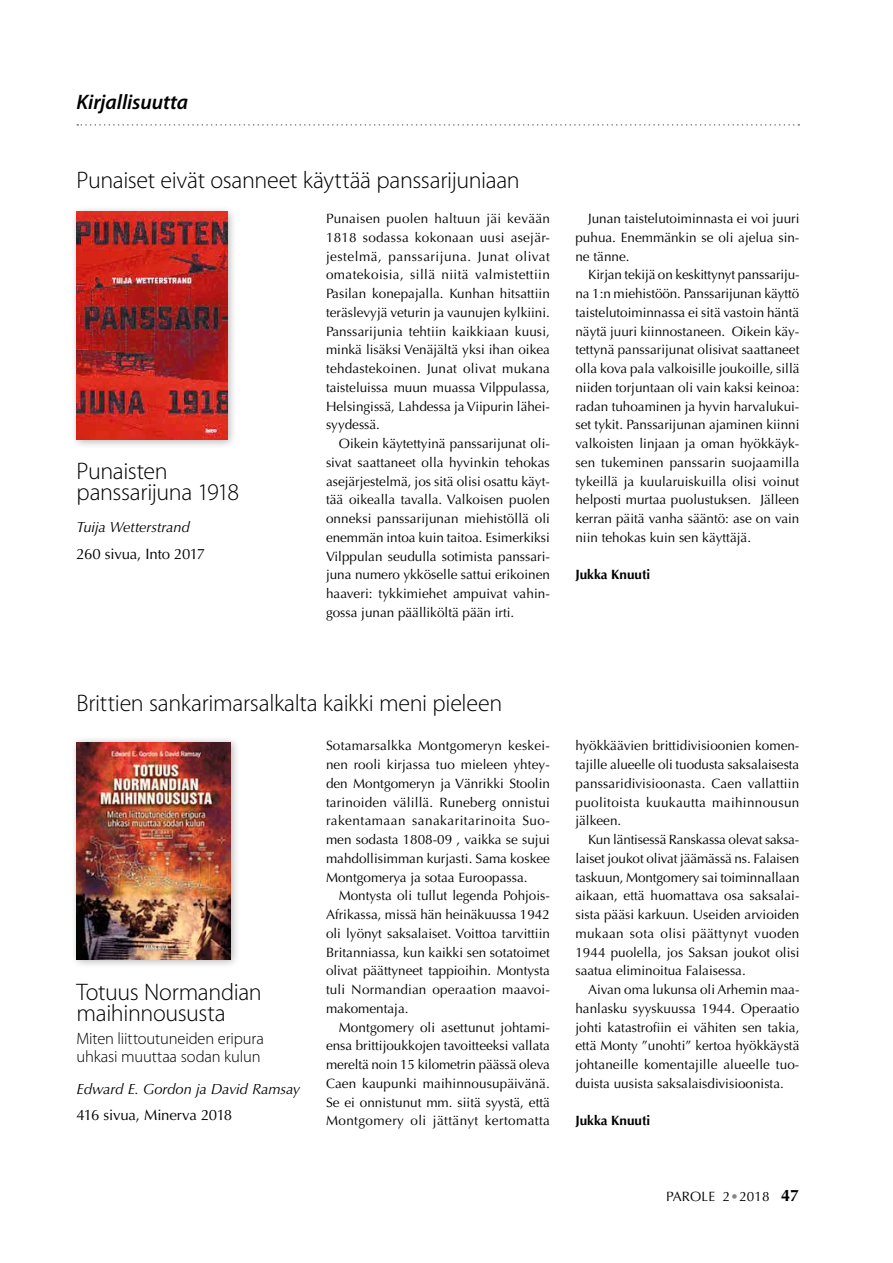
<style>
.page{position:relative;width:893px;height:1263px;background:#fff}
.page>*{position:absolute;margin:0;border:0;box-sizing:border-box;transform-origin:0 0}
.t1{font:300 24px/21px "Myriad Pro";letter-spacing:-.015em;color:#000}
.t2{font:italic 600 21px "Myriad Pro";letter-spacing:-.005em;color:#000}
.t3{font:300 16.5px/18px "Myriad Pro";letter-spacing:-.01em;color:#000}
.t4{font:15px "Optima";letter-spacing:-.015em;color:#000}
.t5{font:italic 14.7px "Optima";letter-spacing:-.01em;color:#000}
.t6{font:13.5px/18.8px "Optima";color:#000;text-align:justify}
.t7{font:700 13.5px "Optima";color:#000}
.s1{color:#878787}
.s2{font-weight:700;font-size:16.5px}
</style>
<div class="page">
<svg style="left:77px;top:124px;width:722px;height:2px"></svg>
<div style="left:70px;top:205px;width:167px;height:244px;background:#000;opacity:.3"></div>
<img style="left:77px;top:212px;width:151px;height:227px">
<div style="left:70px;top:735px;width:170px;height:234px;background:#000;opacity:.3"></div>
<img style="left:77px;top:742px;width:153px;height:217px">
<h2 class="t2" style="left:77px;top:88px;width:113px">Kirjallisuutta</h2>
<h1 class="t1" style="left:77px;top:170px;width:445px">Punaiset eivät osanneet käyttää panssarijuniaan</h1>
<h1 class="t1" style="left:77px;top:461px;width:164px">Punaisten panssarijuna 1918</h1>
<p class="t5" style="left:77px;top:518px;width:115px">Tuija Wetterstrand</p>
<p class="t4" style="left:77px;top:545px;width:130px">260 sivua, Into 2017</p>
<p class="t6" style="left:326px;top:209px;width:225px">Punaisen puolen haltuun jäi kevään 1818 sodassa kokonaan uusi asejär&shy;jestelmä, panssarijuna. Junat olivat omatekoisia, sillä niitä valmistettiin Pasilan konepajalla. Kunhan hitsattiin teräslevyjä veturin ja vaunujen kylkiini.<br>Panssarijunia tehtiin kaikkiaan kuusi, minkä lisäksi Venäjältä yksi ihan oikea tehdastekoinen. Junat olivat mukana taisteluissa muun muassa Vilppulassa, Helsingissä, Lahdessa ja Viipurin lähei&shy;syydessä.</p>
<p class="t6" style="left:326px;top:434px;width:226px;text-indent:13px">Oikein käytettyinä panssarijunat oli&shy;sivat saattaneet olla hyvinkin tehokas asejärjestelmä, jos sitä olisi osattu käyt&shy;tää oikealla tavalla. Valkoisen puolen onneksi panssarijunan miehistöllä oli enemmän intoa kuin taitoa. Esimerkiksi Vilppulan seudulla sotimista panssari&shy;juna numero ykköselle sattui erikoinen haaveri: tykkimiehet ampuivat vahin&shy;gossa junan päälliköltä pään irti.</p>
<p class="t6" style="left:575px;top:209px;width:225px;text-indent:13px">Junan taistelutoiminnasta ei voi juuri puhua. Enemmänkin se oli ajelua sin&shy;ne tänne.</p>
<p class="t6" style="left:575px;top:266px;width:226px;text-indent:13px">Kirjan tekijä on keskittynyt panssariju&shy;na 1:n miehistöön. Panssarijunan käyttö taistelutoiminnassa ei sitä vastoin häntä näytä juuri kiinnostaneen. Oikein käy&shy;tettynä panssarijunat olisivat saattaneet olla kova pala valkoisille joukoille, sillä niiden torjuntaan oli vain kaksi keinoa: radan tuhoaminen ja hyvin harvalukui&shy;set tykit. Panssarijunan ajaminen kiinni valkoisten linjaan ja oman hyökkäyk&shy;sen tukeminen panssarin suojaamilla tykeillä ja kuularuiskuilla olisi voinut helposti murtaa puolustuksen. Jälleen kerran päitä vanha sääntö: ase on vain niin tehokas kuin sen käyttäjä.</p>
<p class="t7" style="left:575px;top:567px;width:76px">Jukka Knuuti</p>
<h1 class="t1" style="left:77px;top:693px;width:427px">Brittien sankarimarsalkalta kaikki meni pieleen</h1>
<h1 class="t1" style="left:77px;top:982px;width:187px">Totuus Normandian maihinnoususta</h1>
<p class="t3" style="left:77px;top:1029px;width:189px">Miten liittoutuneiden eripura uhkasi muuttaa sodan kulun</p>
<p class="t5" style="left:77px;top:1080px;width:225px">Edward E. Gordon ja David Ramsay</p>
<p class="t4" style="left:77px;top:1106px;width:157px">416 sivua, Minerva 2018</p>
<p class="t6" style="left:326px;top:736px;width:226px">Sotamarsalkka Montgomeryn keskei&shy;nen rooli kirjassa tuo mieleen yhtey&shy;den Montgomeryn ja Vänrikki Stoolin tarinoiden välillä. Runeberg onnistui rakentamaan sanakaritarinoita Suo&shy;men sodasta 1808-09 , vaikka se sujui mahdollisimman kurjasti. Sama koskee Montgomerya ja sotaa Euroopassa.</p>
<p class="t6" style="left:326px;top:886px;width:225px;text-indent:13px">Montysta oli tullut legenda Pohjois-Afrikassa, missä hän heinäkuussa 1942 oli lyönyt saksalaiset. Voittoa tarvittiin Britanniassa, kun kaikki sen sotatoimet olivat päättyneet tappioihin. Montysta tuli Normandian operaation maavoi&shy;makomentaja.</p>
<p class="t6" style="left:326px;top:1018px;width:226px;text-indent:13px">Montgomery oli asettunut johtami&shy;ensa brittijoukkojen tavoitteeksi vallata mereltä noin 15 kilometrin päässä oleva Caen kaupunki maihinnousupäivänä.<br>Se ei onnistunut mm. siitä syystä, että Montgomery oli jättänyt kertomatta</p>
<p class="t6" style="left:575px;top:737px;width:225px">hyökkäävien brittidivisioonien komen&shy;tajille alueelle oli tuodusta saksalaisesta panssaridivisioonasta. Caen vallattiin puolitoista kuukautta maihinnousun jälkeen.</p>
<p class="t6" style="left:575px;top:830px;width:226px;text-indent:13px">Kun läntisessä Ranskassa olevat saksa&shy;laiset joukot olivat jäämässä ns. Falaisen taskuun, Montgomery sai toiminnallaan aikaan, että huomattava osa saksalai&shy;sista pääsi karkuun. Useiden arvioiden mukaan sota olisi päättynyt vuoden 1944 puolella, jos Saksan joukot olisi saatua eliminoitua Falaisessa.</p>
<p class="t6" style="left:575px;top:980px;width:226px;text-indent:13px">Aivan oma lukunsa oli Arhemin maa&shy;hanlasku syyskuussa 1944. Operaatio johti katastrofiin ei vähiten sen takia, että Monty ”unohti” kertoa hyökkäystä johtaneille komentajille alueelle tuo&shy;duista uusista saksalaisdivisioonista.</p>
<p class="t7" style="left:575px;top:1113px;width:76px">Jukka Knuuti</p>
<p class="t6" style="left:666px;top:1187px;width:135px">PAROLE 2<span class="s1">•</span> 2018 <span class="s2">47</span></p>
</div>
